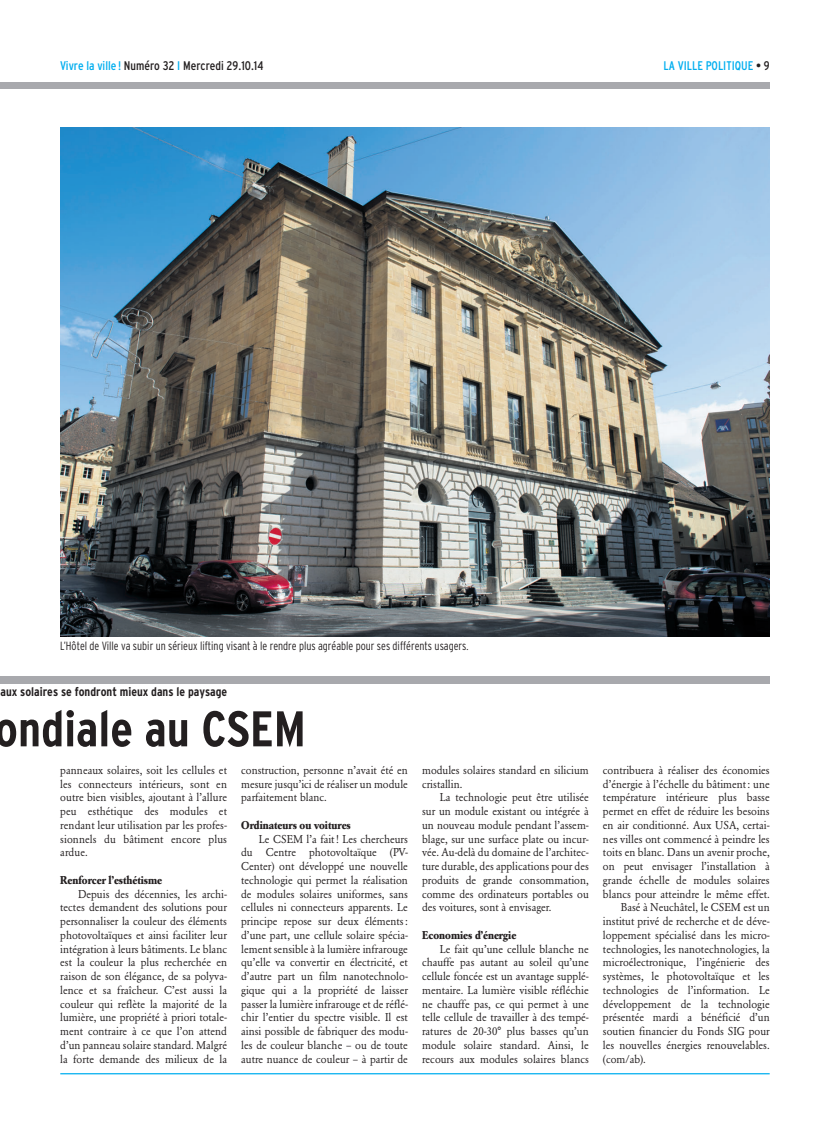
<style>
.page{position:relative;width:830px;height:1134px;background:#fff}
.page>*{position:absolute;margin:0;border:0;box-sizing:border-box;transform-origin:0 0}
.t1{font:700 condensed 50px "Interstate";color:#231f20}
.t2{font:700 condensed 12.5px "Interstate";color:#231f20}
.t3{font:condensed 12.5px "Interstate";color:#231f20}
.t4{font:condensed 12.5px "Interstate";color:#00aeef}
.t5{font:300 condensed 11.88px "Interstate";color:#231f20;scale:.95 1}
.t6{font:11.25px/13.8px "Garamond BE";color:#231f20;text-align:justify;scale:.95 1}
.t7{font:700 11.25px "Garamond BE";color:#231f20;scale:.95 1}
.s1{color:#00aeef}
.s2{color:#231f20}
</style>
<div class="page">
<hr style="left:60px;top:1073px;width:709px;height:1px;background:#00aeef">
<div style="left:0;top:83px;width:769px;height:6px;background:#a8a9ad"></div>
<img style="left:60px;top:128px;width:709px;height:508px">
<div style="left:0;top:676px;width:769px;height:7px;background:#a8a9ad"></div>
<p class="t3" style="left:60px;top:61px;width:204px"><span class="s1">Vivre la ville !</span> Numéro 32 <span class="s1">I</span> Mercredi 29.10.14</p>
<p class="t4" style="left:663px;top:61px;width:108px">LA VILLE POLITIQUE <span class="s2">• 9</span></p>
<p class="t5" style="left:60px;top:641px;width:431px">L’Hôtel de Ville va subir un sérieux lifting visant à le rendre plus agréable pour ses différents usagers.</p>
<p class="t2" style="left:0;top:687px;width:228px">aux solaires se fondront mieux dans le paysage</p>
<h1 class="t1" style="left:-5px;top:710px;width:312px">ondiale au CSEM</h1>
<p class="t6" style="left:60px;top:764px;width:177px">panneaux solaires, soit les cellules et les connecteurs intérieurs, sont en outre bien visibles, ajoutant à l’allure peu esthétique des modules et rendant leur utilisation par les profes&shy;sionnels du bâtiment encore plus ardue.</p>
<p class="t7" style="left:60px;top:875px;width:109px">Renforcer l’esthétisme</p>
<p class="t6" style="left:60px;top:888px;width:177px;text-indent:18px">Depuis des décennies, les archi&shy;tectes demandent des solutions pour personnaliser la couleur des éléments photovoltaïques et ainsi faciliter leur intégration à leurs bâtiments. Le blanc est la couleur la plus recherchée en raison de son élégance, de sa polyva&shy;lence et sa fraîcheur. C’est aussi la couleur qui reflète la majorité de la lumière, une propriété à priori totale&shy;ment contraire à ce que l’on attend d’un panneau solaire standard. Malgré la forte demande des milieux de la</p>
<p class="t6" style="left:241px;top:764px;width:177px">construction, personne n’avait été en mesure jusqu’ici de réaliser un module parfaitement blanc.</p>
<p class="t7" style="left:241px;top:820px;width:117px">Ordinateurs ou voitures</p>
<p class="t6" style="left:241px;top:833px;width:177px;text-indent:18px">Le CSEM l’a fait! Les chercheurs du Centre photovoltaïque (PV-Center) ont développé une nouvelle technologie qui permet la réalisation de modules solaires uniformes, sans cellules ni connecteurs apparents. Le principe repose sur deux éléments: d’une part, une cellule solaire spécia&shy;lement sensible à la lumière infrarouge qu’elle va convertir en électricité, et d’autre part un film nanotechnolo&shy;gique qui a la propriété de laisser passer la lumière infrarouge et de réflé&shy;chir l’entier du spectre visible. Il est ainsi possible de fabriquer des modu&shy;les de couleur blanche – ou de toute autre nuance de couleur – à partir de</p>
<p class="t6" style="left:422px;top:764px;width:177px">modules solaires standard en silicium cristallin.</p>
<p class="t6" style="left:422px;top:791px;width:177px;text-indent:18px">La technologie peut être utilisée sur un module existant ou intégrée à un nouveau module pendant l’assem&shy;blage, sur une surface plate ou incur&shy;vée. Au-delà du domaine de l’architec&shy;ture durable, des applications pour des produits de grande consommation, comme des ordinateurs portables ou des voitures, sont à envisager.</p>
<p class="t7" style="left:422px;top:930px;width:101px">Economies d’énergie</p>
<p class="t6" style="left:422px;top:943px;width:177px;text-indent:18px">Le fait qu’une cellule blanche ne chauffe pas autant au soleil qu’une cellule foncée est un avantage supplé&shy;mentaire. La lumière visible réfléchie ne chauffe pas, ce qui permet à une telle cellule de travailler à des tempé&shy;ratures de 20-30° plus basses qu’un module solaire standard. Ainsi, le recours aux modules solaires blancs</p>
<p class="t6" style="left:602px;top:764px;width:177px">contribuera à réaliser des économies</p>
<p class="t6" style="left:602px;top:778px;width:177px">d’énergie à l’échelle du bâtiment: une</p>
<p class="t6" style="left:602px;top:791px;width:177px">température intérieure plus basse</p>
<p class="t6" style="left:602px;top:805px;width:177px">permet en effet de réduire les besoins</p>
<p class="t6" style="left:602px;top:819px;width:177px">en air conditionné. Aux USA, certai-</p>
<p class="t6" style="left:602px;top:833px;width:177px">nes villes ont commencé à peindre les</p>
<p class="t6" style="left:602px;top:846px;width:177px">toits en blanc. Dans un avenir proche,</p>
<p class="t6" style="left:602px;top:860px;width:177px">on peut envisager l’installation à</p>
<p class="t6" style="left:602px;top:874px;width:177px">grande échelle de modules solaires</p>
<p class="t6" style="left:602px;top:888px;width:177px">blancs pour atteindre le même effet.</p>
<p class="t6" style="left:620px;top:901px;width:158px">Basé à Neuchâtel, le CSEM est un</p>
<p class="t6" style="left:602px;top:915px;width:177px">institut privé de recherche et de déve-</p>
<p class="t6" style="left:602px;top:929px;width:177px">loppement spécialisé dans les micro-</p>
<p class="t6" style="left:602px;top:943px;width:177px">technologies, les nanotechnologies, la</p>
<p class="t6" style="left:602px;top:956px;width:177px">microélectronique, l’ingénierie des</p>
<p class="t6" style="left:602px;top:970px;width:177px">systèmes, le photovoltaïque et les</p>
<p class="t6" style="left:602px;top:984px;width:177px">technologies de l’information. Le</p>
<p class="t6" style="left:602px;top:998px;width:177px">développement de la technologie</p>
<p class="t6" style="left:602px;top:1011px;width:177px">présentée mardi a bénéficié d’un</p>
<p class="t6" style="left:602px;top:1025px;width:177px">soutien financier du Fonds SIG pour</p>
<p class="t6" style="left:602px;top:1039px;width:177px">les nouvelles énergies renouvelables.</p>
<p class="t6" style="left:602px;top:1053px;width:47px">(com/ab).</p>
</div>
